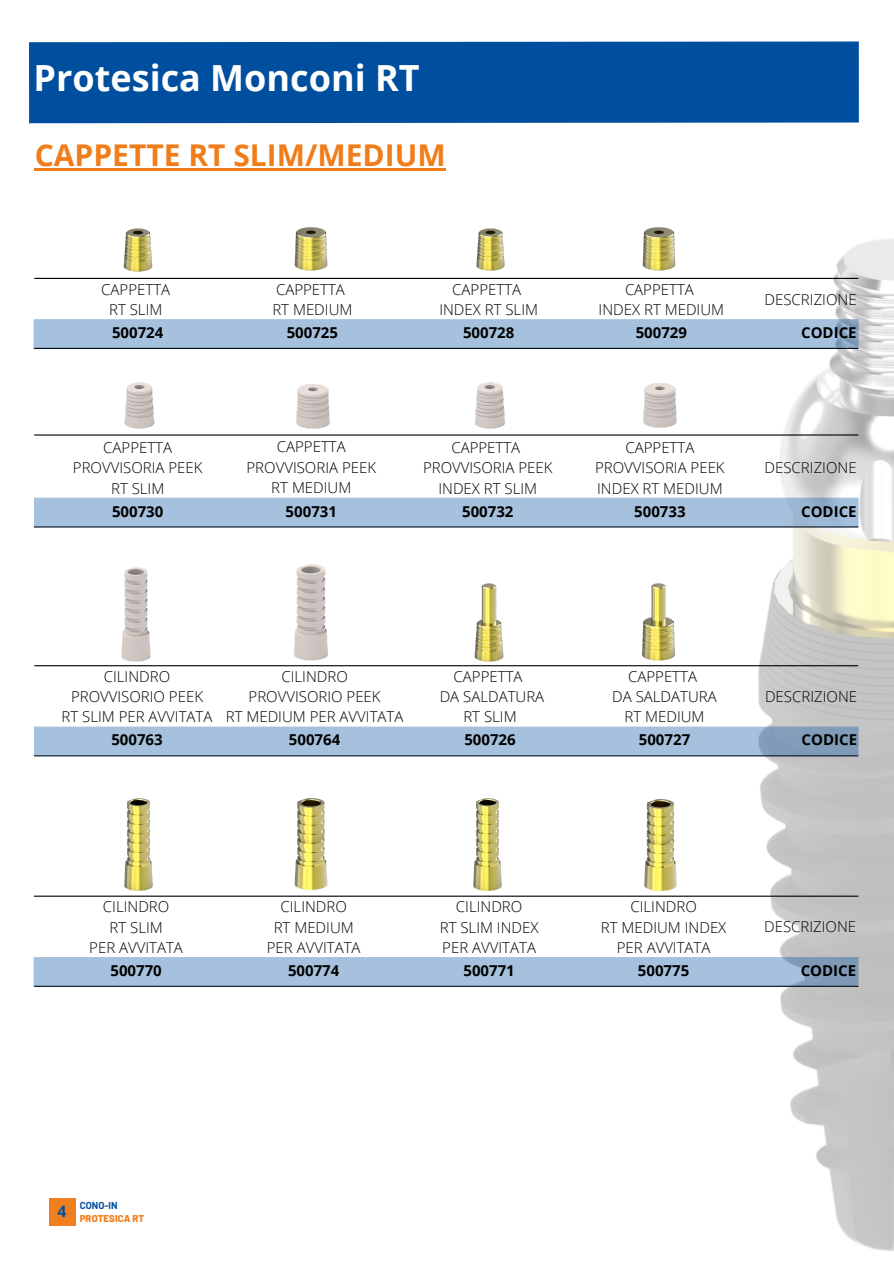
<style>
.page{position:relative;width:894px;height:1264px;background:#fff}
.page>*{position:absolute;margin:0;border:0;box-sizing:border-box;transform-origin:0 0}
.t1{font:700 36px "Open Sans";color:#fff}
.t2{font:700 30px "Open Sans";color:#f07d1a}
.t3{font:700 15.75px "Open Sans";color:#004f9f}
.t4{font:300 15px/20.2px "Open Sans";color:#000;text-align:center}
.t5{font:700 15px "Open Sans";color:#000}
.t6{font:800 9.9px "Barlow";color:#f07d1a}
.t7{font:700 9.9px "Barlow";color:#004f9f}
</style>
<div class="page">
<img style="left:575px;top:239px;width:318px;height:1012px">
<hr style="left:35px;top:278px;width:822px;height:1px;background:#000">
<hr style="left:34px;top:348px;width:823px;height:1px;background:#000">
<div style="left:34px;top:319px;width:824px;height:29px;background:#a6c1dd"></div>
<hr style="left:35px;top:434px;width:822px;height:1px;background:#000">
<div style="left:34px;top:497px;width:824px;height:30px;background:#a6c1dd"></div>
<div style="left:29px;top:41px;width:830px;height:83px;background:#004f9f"></div>
<img style="left:123px;top:228px;width:30px;height:44px">
<img style="left:294px;top:227px;width:34px;height:44px">
<img style="left:476px;top:228px;width:29px;height:43px">
<img style="left:623px;top:227px;width:71px;height:43px">
<img style="left:124px;top:382px;width:31px;height:47px">
<img style="left:296px;top:384px;width:34px;height:45px">
<img style="left:475px;top:382px;width:30px;height:47px">
<img style="left:638px;top:379px;width:42px;height:51px">
<hr style="left:34px;top:895px;width:823px;height:1px;background:#000">
<svg style="left:34px;top:957px;width:824px;height:29px;background:#a1bcd8"></svg>
<img style="left:294px;top:798px;width:34px;height:92px">
<div style="left:49px;top:1198px;width:26px;height:27px;background:#f07d1a"></div>
<img style="left:124px;top:798px;width:29px;height:93px">
<img style="left:473px;top:798px;width:29px;height:93px">
<img style="left:632px;top:791px;width:55px;height:102px">
<hr style="left:35px;top:168px;width:410px;height:3px;background:#f07d1a">
<hr style="left:35px;top:665px;width:822px;height:1px;background:#000">
<hr style="left:34px;top:755px;width:823px;height:1px;background:#000">
<svg style="left:34px;top:726px;width:824px;height:29px;background:#a3bdd9"></svg>
<img style="left:474px;top:583px;width:30px;height:79px">
<img style="left:637px;top:582px;width:44px;height:81px">
<img style="left:92px;top:567px;width:90px;height:100px">
<img style="left:266px;top:564px;width:94px;height:103px">
<h5 class="t1" style="left:34px;top:52px;width:387px">Protesica Monconi RT</h5>
<h5 class="t2" style="left:35px;top:134px;width:412px">CAPPETTE RT SLIM/MEDIUM</h5>
<p class="t4" style="left:101px;top:279px;width:70px">CAPPETTA<br>RT SLIM</p>
<h4 class="t4" style="left:272px;top:279px;width:81px;text-align:left">CAPPETTA<br>RT MEDIUM</h4>
<h4 class="t5" style="left:112px;top:322px;width:53px">500724</h4>
<h5 class="t5" style="left:286px;top:322px;width:53px">500725</h5>
<h5 class="t5" style="left:463px;top:322px;width:53px">500728</h5>
<h5 class="t5" style="left:635px;top:322px;width:53px">500729</h5>
<h4 class="t5" style="left:800px;top:322px;width:57px">CODICE</h4>
<h3 class="t4" style="left:439px;top:279px;width:100px">CAPPETTA<br>INDEX RT SLIM</h3>
<p class="t4" style="left:598px;top:279px;width:127px">CAPPETTA<br>INDEX RT MEDIUM</p>
<p class="t4" style="left:764px;top:289px;width:93px">DESCRIZIONE</p>
<p class="t4" style="left:73px;top:437px;width:131px">CAPPETTA<br>PROVVISORIA PEEK<br>RT SLIM</p>
<h4 class="t4" style="left:246px;top:436px;width:131px">CAPPETTA<br>PROVVISORIA PEEK<br>RT MEDIUM</h4>
<h4 class="t5" style="left:112px;top:500px;width:53px">500730</h4>
<h5 class="t5" style="left:285px;top:500px;width:53px">500731</h5>
<h5 class="t5" style="left:462px;top:500px;width:53px">500732</h5>
<h5 class="t5" style="left:634px;top:500px;width:53px">500733</h5>
<h4 class="t5" style="left:800px;top:500px;width:57px">CODICE</h4>
<h4 class="t4" style="left:423px;top:437px;width:131px">CAPPETTA<br>PROVVISORIA PEEK<br>INDEX RT SLIM</h4>
<h2 class="t4" style="left:595px;top:437px;width:131px">CAPPETTA<br>PROVVISORIA PEEK<br>INDEX RT MEDIUM</h2>
<p class="t4" style="left:764px;top:457px;width:93px">DESCRIZIONE</p>
<h5 class="t4" style="left:62px;top:666px;width:152px">CILINDRO<br>PROVVISORIO PEEK<br>RT SLIM PER AVVITATA</h5>
<h5 class="t4" style="left:226px;top:666px;width:179px">CILINDRO<br>PROVVISORIO PEEK<br>RT MEDIUM PER AVVITATA</h5>
<p class="t5" style="left:111px;top:729px;width:53px">500763</p>
<p class="t5" style="left:289px;top:729px;width:53px">500764</p>
<p class="t5" style="left:464px;top:729px;width:53px">500726</p>
<h4 class="t5" style="left:638px;top:729px;width:53px">500727</h4>
<h3 class="t5" style="left:801px;top:729px;width:57px">CODICE</h3>
<h4 class="t4" style="left:439px;top:666px;width:106px">CAPPETTA<br>DA SALDATURA<br>RT SLIM</h4>
<h4 class="t4" style="left:612px;top:666px;width:106px">CAPPETTA<br>DA SALDATURA<br>RT MEDIUM</h4>
<h5 class="t4" style="left:764px;top:686px;width:93px">DESCRIZIONE</h5>
<p class="t4" style="left:89px;top:896px;width:95px">CILINDRO<br>RT SLIM<br>PER AVVITATA</p>
<p class="t4" style="left:267px;top:896px;width:95px">CILINDRO<br>RT MEDIUM<br>PER AVVITATA</p>
<h3 class="t4" style="left:439px;top:896px;width:100px">CILINDRO<br>RT SLIM INDEX<br>PER AVVITATA</h3>
<p class="t4" style="left:600px;top:896px;width:127px">CILINDRO<br>RT MEDIUM INDEX<br>PER AVVITATA</p>
<h5 class="t5" style="left:110px;top:959px;width:53px">500770</h5>
<h5 class="t5" style="left:288px;top:959px;width:53px">500774</h5>
<h5 class="t5" style="left:463px;top:959px;width:53px">500771</h5>
<h5 class="t5" style="left:637px;top:959px;width:53px">500775</h5>
<h3 class="t4" style="left:764px;top:916px;width:93px">DESCRIZIONE</h3>
<p class="t5" style="left:800px;top:959px;width:57px">CODICE</p>
<h4 class="t3" style="left:58px;top:1200px;width:10px">4</h4>
<p class="t7" style="left:80px;top:1198px;width:39px">CONO-IN</p>
<p class="t6" style="left:80px;top:1211px;width:66px">PROTESICA RT</p>
</div>
